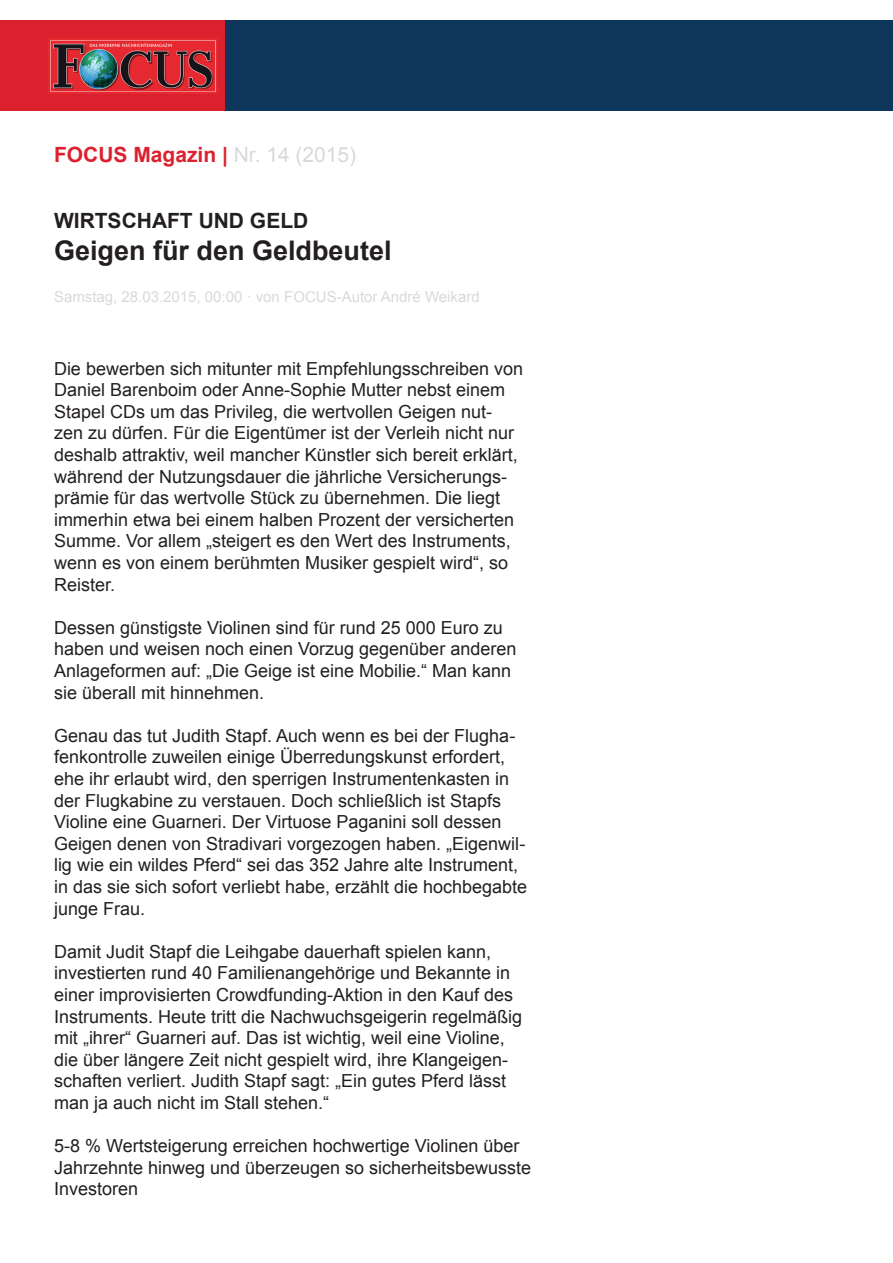
<style>
.page{position:relative;width:893px;height:1263px;background:#fff}
.page>*{position:absolute;margin:0;border:0;box-sizing:border-box;transform-origin:0 0}
.t1{font:700 27px "Arial";color:#231f20}
.t2{font:700 21px "Arial";color:#dc212e}
.t3{font:700 21px "Arial";color:#231f20}
.t4{font:18px/21.6px "Arial";color:#231f20}
.t5{font:15px "Arial";color:#d8dada}
.s1{font-weight:400;color:#d8dada}
</style>
<div class="page">
<div style="left:0;top:21px;width:225px;height:90px;background:#dc212e"></div>
<div style="left:225px;top:21px;width:668px;height:90px;background:#0e365b"></div>
<img style="left:50px;top:40px;width:166px;height:52px">
<p class="t2" style="left:54px;top:140px;width:304px">FOCUS Magazin | <span class="s1">Nr. 14 (2015)</span></p>
<p class="t3" style="left:54px;top:206px;width:256px">WIRTSCHAFT UND GELD</p>
<h1 class="t1" style="left:54px;top:232px;width:339px">Geigen für den Geldbeutel</h1>
<p class="t5" style="left:54px;top:286px;width:427px">Samstag, 28.03.2015, 00:00 · von FOCUS-Autor André Weikard</p>
<p class="t4" style="left:54px;top:357px;width:471px">Die bewerben sich mitunter mit Empfehlungsschreiben von Daniel Barenboim oder Anne-Sophie Mutter nebst einem Stapel CDs um das Privileg, die wertvollen Geigen nut&shy;zen zu dürfen. Für die Eigentümer ist der Verleih nicht nur deshalb attraktiv, weil mancher Künstler sich bereit erklärt, während der Nutzungsdauer die jährliche Versicherungs&shy;prämie für das wertvolle Stück zu übernehmen. Die liegt immerhin etwa bei einem halben Prozent der versicherten Summe. Vor allem „steigert es den Wert des Instruments, wenn es von einem berühmten Musiker gespielt wird“, so Reister.</p>
<p class="t4" style="left:54px;top:616px;width:464px">Dessen günstigste Violinen sind für rund 25 000 Euro zu haben und weisen noch einen Vorzug gegenüber anderen Anlageformen auf: „Die Geige ist eine Mobilie.“ Man kann sie überall mit hinnehmen.</p>
<p class="t4" style="left:54px;top:724px;width:475px">Genau das tut Judith Stapf. Auch wenn es bei der Flugha&shy;fenkontrolle zuweilen einige Überredungskunst erfordert, ehe ihr erlaubt wird, den sperrigen Instrumentenkasten in der Flugkabine zu verstauen. Doch schließlich ist Stapfs Violine eine Guarneri. Der Virtuose Paganini soll dessen Geigen denen von Stradivari vorgezogen haben. „Eigenwil&shy;lig wie ein wildes Pferd“ sei das 352 Jahre alte Instrument, in das sie sich sofort verliebt habe, erzählt die hochbegabte junge Frau.</p>
<p class="t4" style="left:54px;top:940px;width:470px">Damit Judit Stapf die Leihgabe dauerhaft spielen kann, investierten rund 40 Familienangehörige und Bekannte in einer improvisierten Crowdfunding-Aktion in den Kauf des Instruments. Heute tritt die Nachwuchsgeigerin regelmäßig mit „ihrer“ Guarneri auf. Das ist wichtig, weil eine Violine, die über längere Zeit nicht gespielt wird, ihre Klangeigen&shy;schaften verliert. Judith Stapf sagt: „Ein gutes Pferd lässt man ja auch nicht im Stall stehen.“</p>
<p class="t4" style="left:54px;top:1135px;width:479px">5-8 % Wertsteigerung erreichen hochwertige Violinen über<br>Jahrzehnte hinweg und überzeugen so sicherheitsbewusste<br>Investoren</p>
</div>
